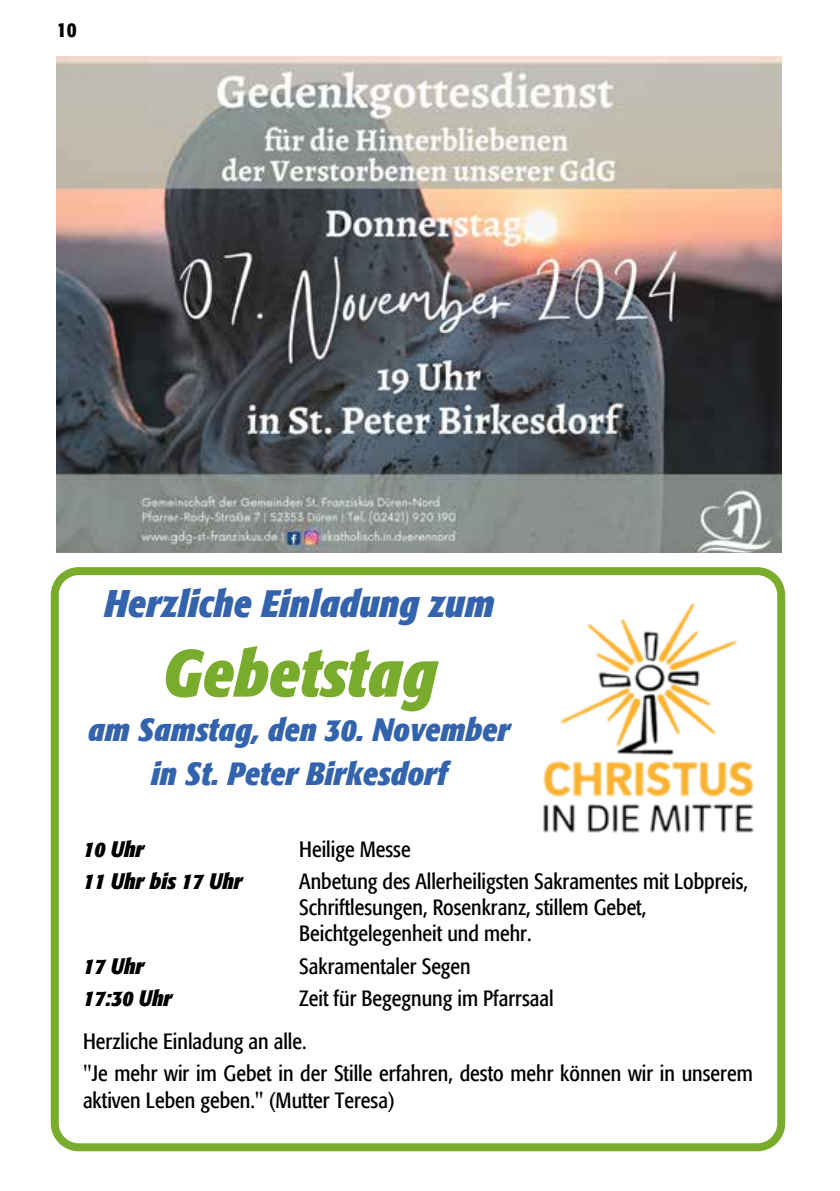
<style>
.page{position:relative;width:840px;height:1191px;background:#fff}
.page>*{position:absolute;margin:0;border:0;box-sizing:border-box;transform-origin:0 0}
.t1{font:italic 700 66px "Formata Condensed BQ";color:#79ac2c}
.t2{font:italic 700 38px "Formata Condensed BQ";color:#3363ac}
.t3{font:italic 700 32px/44px "Formata Condensed BQ";color:#3363ac;text-align:center}
.t4{font:22px/26.4px "Formata Condensed BQ";color:#000}
.t5{font:italic 700 22px "Formata Condensed BQ";color:#000}
.t6{font:700 20px "Formata";color:#000;scale:.85 1}
</style>
<div class="page">
<img style="left:57px;top:57px;width:724px;height:495px">
<div style="left:51px;top:567px;width:733px;height:584px;border:8px solid #79ac2c;border-radius:24px"></div>
<img style="left:543px;top:603px;width:211px;height:230px">
<p class="t6" style="left:57px;top:17px;width:25px">10</p>
<h2 class="t2" style="left:104px;top:580px;width:391px">Herzliche Einladung zum</h2>
<h1 class="t1" style="left:162px;top:632px;width:275px">Gebetstag</h1>
<h3 class="t3" style="left:88px;top:707px;width:423px">am Samstag, den 30. November in St. Peter Birkesdorf</h3>
<p class="t5" style="left:83px;top:835px;width:62px">10 Uhr</p>
<p class="t4" style="left:299px;top:836px;width:113px">Heilige Messe</p>
<p class="t5" style="left:83px;top:867px;width:161px">11 Uhr bis 17 Uhr</p>
<p class="t4" style="left:299px;top:868px;width:450px">Anbetung des Allerheiligsten Sakramentes mit Lobpreis,<br>Schriftlesungen, Rosenkranz, stillem Gebet,<br>Beichtgelegenheit und mehr.</p>
<p class="t5" style="left:83px;top:952px;width:62px">17 Uhr</p>
<p class="t4" style="left:299px;top:953px;width:173px">Sakramentaler Segen</p>
<p class="t5" style="left:83px;top:984px;width:90px">17:30 Uhr</p>
<p class="t4" style="left:83px;top:976px;width:472px;line-height:43.4px;text-indent:216px">Zeit für Begegnung im Pfarrsaal<br>Herzliche Einladung an alle.</p>
<p class="t4" style="left:83px;top:1060px;width:671px">"Je mehr wir im Gebet in der Stille erfahren, desto mehr können wir in unserem aktiven Leben geben." (Mutter Teresa)</p>
</div>
